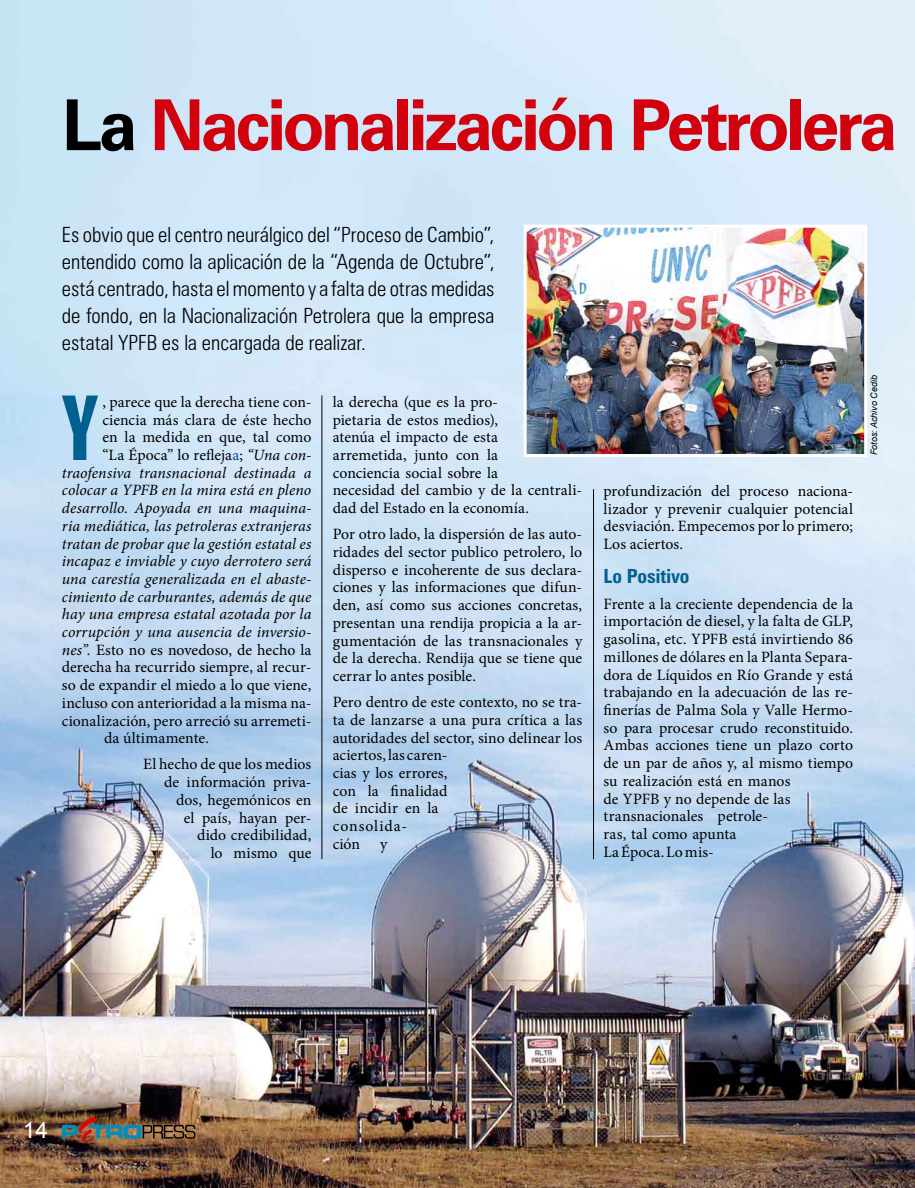
<style>
.page{position:relative;width:915px;height:1188px;background:#fff}
.page>*{position:absolute;margin:0;border:0;box-sizing:border-box;transform-origin:0 0}
.t1{font:700 extra-condensed 89.55px "Zurich BT";color:#006191}
.t2{font:700 70.5px "Zurich BT";letter-spacing:-.06em;color:#d1010e}
.t3{font:22.5px "Arial";color:#fff}
.t4{font:300 condensed 21px/27px "Zurich BT";color:#000;text-align:justify}
.t5{font:700 condensed 19.5px "Zurich BT";color:#006191}
.t6{font:15.75px/17.7px "Minion Pro";letter-spacing:.005em;color:#000}
.t7{font:italic 15.75px "Minion Pro";letter-spacing:.005em;color:#000}
.t8{font:italic 9px "Arial";color:#000}
.s1{color:#000}
.s2{color:#004d9f}
.s3{font-style:italic}
</style>
<div class="page">
<img style="left:0;top:0;width:914px;height:1188px">
<img style="left:527px;top:229px;width:335px;height:224px">
<div style="left:523px;top:225px;width:343px;height:232px;border:3px solid #fff"></div>
<hr style="left:321px;top:395px;width:1px;height:464px;background:#000">
<hr style="left:593px;top:489px;width:1px;height:370px;background:#000">
<img style="left:62px;top:1117px;width:133px;height:25px">
<h2 class="t2" style="left:62px;top:82px;width:836px"><span class="s1">La</span> Nacionalización Petrolera</h2>
<p class="t4" style="left:62px;top:221px;width:434px">Es obvio que el centro neurálgico del “Proceso de Cambio”, entendido como la aplicación de la “Agenda de Octubre”, está centrado, hasta el momento y a falta de otras medidas de fondo, en la Nacionalización Petrolera que la empresa estatal YPFB es la encargada de realizar.</p>
<h1 class="t1" style="left:62px;top:377px;width:38px">Y</h1>
<p class="t6" style="left:102px;top:393px;width:210px">, parece que la derecha tiene con-</p>
<p class="t6" style="left:102px;top:411px;width:210px">ciencia más clara de éste hecho</p>
<p class="t6" style="left:102px;top:428px;width:210px">en la medida en que, tal como</p>
<p class="t6" style="left:102px;top:446px;width:210px">“La Época” lo refleja<span class="s2">a</span>; <span class="s3">“Una con-</span></p>
<p class="t7" style="left:62px;top:462px;width:251px">traofensiva transnacional destinada a</p>
<p class="t7" style="left:62px;top:480px;width:251px">colocar a YPFB en la mira está en pleno</p>
<p class="t7" style="left:62px;top:497px;width:251px">desarrollo. Apoyada en una maquina-</p>
<p class="t7" style="left:62px;top:515px;width:251px">ria mediática, las petroleras extranjeras</p>
<p class="t7" style="left:62px;top:533px;width:251px">tratan de probar que la gestión estatal es</p>
<p class="t7" style="left:62px;top:550px;width:251px">incapaz e inviable y cuyo derrotero será</p>
<p class="t7" style="left:62px;top:568px;width:251px">una carestía generalizada en el abaste-</p>
<p class="t7" style="left:62px;top:586px;width:251px">cimiento de carburantes, además de que</p>
<p class="t7" style="left:62px;top:604px;width:251px">hay una empresa estatal azotada por la</p>
<p class="t7" style="left:62px;top:621px;width:251px">corrupción y una ausencia de inversio-</p>
<p class="t6" style="left:62px;top:641px;width:251px"><span class="s3">nes”.</span> Esto no es novedoso, de hecho la</p>
<p class="t6" style="left:62px;top:659px;width:251px">derecha ha recurrido siempre, al recur-</p>
<p class="t6" style="left:62px;top:676px;width:251px">so de expandir el miedo a lo que viene,</p>
<p class="t6" style="left:62px;top:694px;width:251px">incluso con anterioridad a la misma na-</p>
<p class="t6" style="left:62px;top:712px;width:251px">cionalización, pero arreció su arremeti-</p>
<p class="t6" style="left:104px;top:729px;width:106px">da últimamente.</p>
<p class="t6" style="left:143px;top:756px;width:170px;text-align:right">El hecho de que los medios de información priva&shy;dos, hegemónicos en<br>el país, hayan per-<br>dido credibilidad,<br>lo mismo que</p>
<p class="t6" style="left:332px;top:393px;width:251px">la derecha (que es la pro-<br>pietaria de estos medios),<br>atenúa el impacto de esta<br>arremetida, junto con la<br>conciencia social sobre la<br>necesidad del cambio y de la centrali&shy;dad del Estado en la economía.</p>
<p class="t6" style="left:332px;top:526px;width:251px;text-align:justify">Por otro lado, la dispersión de las auto&shy;ridades del sector publico petrolero, lo disperso e incoherente de sus declara&shy;ciones y las informaciones que difun&shy;den, así como sus acciones concretas, presentan una rendija propicia a la ar&shy;gumentación de las transnacionales y de la derecha. Rendija que se tiene que cerrar lo antes posible.</p>
<p class="t6" style="left:332px;top:693px;width:251px">Pero dentro de este contexto, no se tra&shy;ta de lanzarse a una pura crítica a las autoridades del sector, sino delinear los aciertos, las caren-<br>cias y los errores,<br>con la finalidad<br>de incidir en la<br>consolida-<br>ción</p>
<p class="t6" style="left:380px;top:835px;width:9px">y</p>
<p class="t6" style="left:603px;top:482px;width:251px;text-align:justify">profundización del proceso naciona&shy;lizador y prevenir cualquier potencial desviación. Empecemos por lo primero; Los aciertos.</p>
<p class="t5" style="left:603px;top:564px;width:87px">Lo Positivo</p>
<p class="t6" style="left:603px;top:595px;width:251px">Frente a la creciente dependencia de la importación de diesel, y la falta de GLP, gasolina, etc. YPFB está invirtiendo 86 millones de dólares en la Planta Separa&shy;dora de Líquidos en Río Grande y está trabajando en la adecuación de las re&shy;finerías de Palma Sola y Valle Hermo&shy;so para procesar crudo reconstituido.<br>Ambas acciones tiene un plazo corto de un par de años y, al mismo tiempo su realización está en manos<br>de YPFB y no depende de las transnacionales petrole-<br>ras, tal como apunta<br>La Época. Lo mis-</p>
<p class="t8" style="left:867px;top:455px;width:82px;rotate:-90deg">Fotos: Achivo Cedib</p>
<h3 class="t3" style="left:23px;top:1116px;width:27px">14</h3>
</div>
